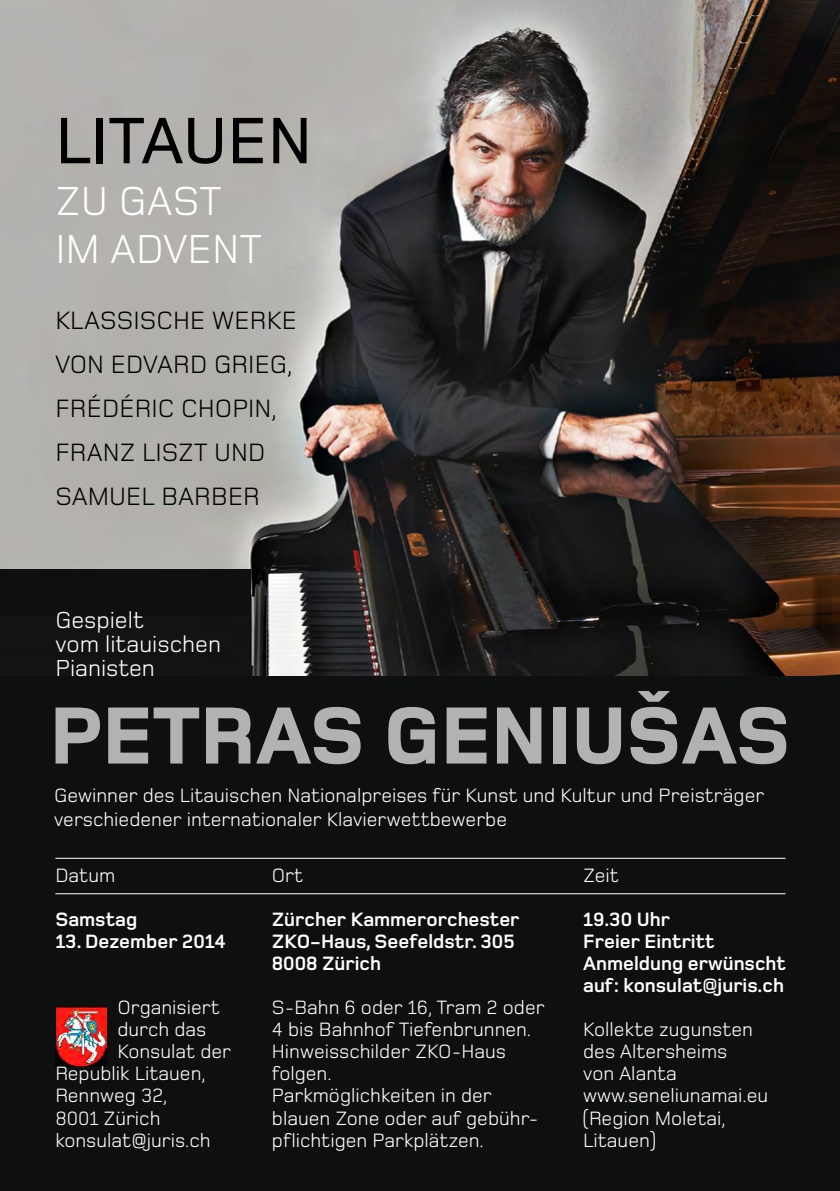
<style>
.page{position:relative;width:840px;height:1191px;background:#fff}
.page>*{position:absolute;margin:0;border:0;box-sizing:border-box;transform-origin:0 0}
.t1{font:800 84px "Foundry Monoline";color:#b3b2b2}
.t2{font:500 68px "Foundry Monoline";color:#000}
.t3{font:42px/48px "Foundry Monoline";color:#fff}
.t4{font:26px/44px "Foundry Monoline";color:#000}
.t5{font:24px/24px "Foundry Monoline";color:#fff}
.t6{font:20px/22px "Foundry Monoline";color:#fff}
.t7{font:700 20px/22px "Foundry Monoline";color:#fff}
</style>
<div class="page">
<img style="left:0;top:0;width:839px;height:676px">
<div style="left:0;top:676px;width:839px;height:515px;background:#0e0f0f"></div>
<div style="left:0;top:569px;width:250px;height:46px;background:#0e0f0f"></div>
<img style="left:55px;top:1006px;width:52px;height:60px">
<hr style="left:55px;top:893px;width:730px;height:1px;background:#fff">
<hr style="left:55px;top:857px;width:730px;height:1px;background:#fff">
<h2 class="t2" style="left:55px;top:105px;width:258px">LITAUEN</h2>
<h3 class="t3" style="left:55px;top:177px;width:208px">zu Gast im Advent</h3>
<h3 class="t4" style="left:55px;top:298px;width:243px">Klassische Werke von EDVARD</h3>
<h3 class="t4" style="left:214px;top:342px;width:80px">GRIEG,</h3>
<h3 class="t4" style="left:55px;top:386px;width:93px">FRÉDÉRIC</h3>
<h3 class="t4" style="left:181px;top:386px;width:17px">CHO</h3>
<h3 class="t4" style="left:232px;top:386px;width:46px">PIN,</h3>
<h3 class="t4" style="left:55px;top:430px;width:31px">FRANZ</h3>
<h3 class="t4" style="left:142px;top:430px;width:14px">LISZT</h3>
<h3 class="t4" style="left:214px;top:430px;width:17px">UND</h3>
<h3 class="t4" style="left:55px;top:474px;width:18px">SAMUEL</h3>
<h3 class="t4" style="left:161px;top:474px;width:82px">BARBER</h3>
<p class="t5" style="left:55px;top:608px;width:167px">Gespielt<br>vom litauischen<br>Pianisten</p>
<h1 class="t1" style="left:50px;top:691px;width:742px">PETRAS GENIUŠAS</h1>
<p class="t6" style="left:54px;top:783px;width:711px;line-height:24px">Gewinner des Litauischen Nationalpreises für Kunst und Kultur und Preisträger verschiedener internationaler Klavierwettbewerbe</p>
<p class="t6" style="left:55px;top:864px;width:61px">Datum</p>
<p class="t7" style="left:55px;top:909px;width:83px">Samstag</p>
<p class="t7" style="left:55px;top:931px;width:172px">13. Dezember 2014</p>
<p class="t6" style="left:117px;top:996px;width:104px">Organisiert</p>
<p class="t6" style="left:117px;top:1018px;width:90px">durch das</p>
<p class="t6" style="left:117px;top:1040px;width:115px">Konsulat der</p>
<p class="t6" style="left:55px;top:1062px;width:152px">Republik Litauen,</p>
<p class="t6" style="left:55px;top:1084px;width:114px">Rennweg 32,</p>
<p class="t6" style="left:55px;top:1106px;width:107px">8001 Zürich</p>
<p class="t6" style="left:55px;top:1128px;width:157px">konsulat@juris.ch</p>
<p class="t6" style="left:272px;top:864px;width:33px">Ort</p>
<p class="t7" style="left:272px;top:909px;width:249px">Zürcher Kammerorchester<br>ZKO-Haus, Seefeldstr. 305<br>8008 Zürich</p>
<p class="t6" style="left:272px;top:996px;width:274px">S-Bahn 6 oder 16, Tram 2 oder<br>4 bis Bahnhof Tiefenbrunnen.<br>Hinweisschilder ZKO-Haus folgen.<br>Parkmöglichkeiten in der blauen Zone oder auf gebühr&shy;pflichtigen Parkplätzen.</p>
<p class="t6" style="left:583px;top:864px;width:37px">Zeit</p>
<p class="t7" style="left:583px;top:909px;width:204px">19.30 Uhr<br>Freier Eintritt<br>Anmeldung erwünscht auf: konsulat@juris.ch</p>
<p class="t6" style="left:583px;top:1018px;width:186px">Kollekte zugunsten des Altersheims<br>von Alanta www.seneliunamai.eu (Region Moletai,<br>Litauen)</p>
</div>
